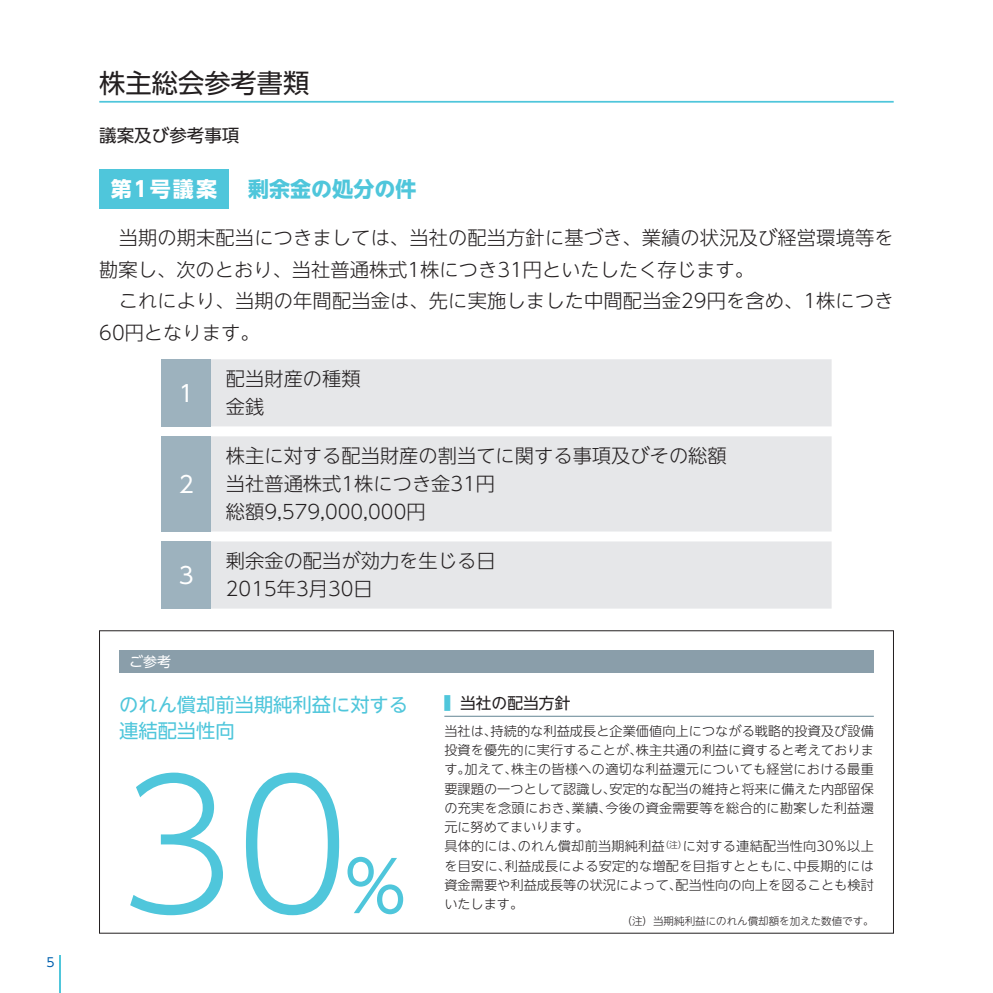
<style>
.page{position:relative;width:993px;height:993px;background:#fff}
.page>*{position:absolute;margin:0;border:0;box-sizing:border-box;transform-origin:0 0}
.t1{font:175px "UD Shin Go NT Pro Light 90 msp RKSJ H";color:#4fc6db}
.t2{font:70px "UD Shin Go NT Pro Regular 90 msp RKSJ H";color:#4fc6db}
.t3{font:26.25px "UD Shin Go NT Pro Regular 90 msp RKSJ H";color:#231f20}
.t4{font:22.75px "UD Shin Go NT Pro Regular 90 msp RKSJ H";color:#fff}
.t5{font:21px "UD Shin Go NT Pro Bold 90 msp RKSJ H";color:#4fc6db}
.t6{font:21px "UD Shin Go NT Pro Bold 90 msp RKSJ H";letter-spacing:.1em;color:#fff}
.t7{font:19.25px/28px "UD Shin Go NT Pro Light 90 msp RKSJ H";color:#231f20}
.t8{font:19.25px/26.2px "UD Shin Go NT Pro Regular 90 msp RKSJ H";color:#4fc6db}
.t9{font:17.5px "UD Shin Go NT Pro Regular 90 msp RKSJ H";color:#231f20}
.t10{font:15.75px "UD Shin Go NT Pro Regular 90 msp RKSJ H";color:#231f20}
.t11{font:14px "UD Shin Go NT Pro Regular 90 msp RKSJ H";color:#fff}
.t12{font:13.12px/19.2px "UD Shin Go NT Pro Light 90 msp RKSJ H";letter-spacing:.005em;color:#231f20}
.t13{font:12.42px "UD Shin Go NT Pro Regular 90 msp RKSJ H";color:#0160ae}
.t14{font:10.5px "UD Shin Go NT Pro Light 90 msp RKSJ H";color:#231f20}
.s1{color:#4fc6db}
</style>
<div class="page">
<div style="left:119px;top:650px;width:754px;height:22px;background:#8a9eaa"></div>
<hr style="left:444px;top:715px;width:429px;height:1px;background:#638594">
<div style="left:99px;top:169px;width:129px;height:39px;background:#4fc6db"></div>
<div style="left:161px;top:359px;width:50px;height:67px;background:#9db2be"></div>
<svg style="left:211px;top:359px;width:620px;height:249px;background:#e8e8ea"></svg>
<div style="left:161px;top:436px;width:50px;height:95px;background:#9db2be"></div>
<div style="left:161px;top:541px;width:50px;height:67px;background:#9db2be"></div>
<hr style="left:99px;top:101px;width:794px;height:2px;background:#4fc6db">
<hr style="left:60px;top:955px;width:1px;height:37px;background:#4fc6db">
<p class="t13" style="left:46px;top:956px;width:10px">5</p>
<h3 class="t3" style="left:99px;top:73px;width:211px">株主総会参考書類</h3>
<h3 class="t9" style="left:99px;top:129px;width:141px">議案及び参考事項</h3>
<h3 class="t6" style="left:111px;top:181px;width:108px">第1号議案</h3>
<h3 class="t5" style="left:248px;top:181px;width:169px">剰余金の処分の件</h3>
<h3 class="t7" style="left:99px;top:224px;width:795px;line-height:31.5px">　当期の期末配当につきましては、当社の配当方針に基づき、業績の状況及び経営環境等を勘案し、次のとおり、当社普通株式1株につき31円といたしたく存じます。<br>　これにより、当期の年間配当金は、先に実施しました中間配当金29円を含め、1株につき60円となります。</h3>
<h3 class="t4" style="left:179px;top:384px;width:17px">1</h3>
<h3 class="t4" style="left:179px;top:475px;width:17px">2</h3>
<h3 class="t4" style="left:179px;top:566px;width:17px">3</h3>
<p class="t11" style="left:129px;top:656px;width:43px">ご参考</p>
<h3 class="t7" style="left:226px;top:367px;width:136px">配当財産の種類金銭</h3>
<h3 class="t7" style="left:226px;top:444px;width:502px">株主に対する配当財産の割当てに関する事項及びその総額当社普通株式1株につき金31円<br>総額9,579,000,000円</h3>
<h3 class="t7" style="left:226px;top:549px;width:271px">剰余金の配当が効力を生じる日<br>2015年3月30日</h3>
<h3 class="t8" style="left:119px;top:694px;width:290px">のれん償却前当期純利益に対する連結配当性向</h3>
<h1 class="t1" style="left:119px;top:780px;width:232px">30</h1>
<h2 class="t2" style="left:344px;top:860px;width:63px">%</h2>
<p class="t10" style="left:444px;top:697px;width:127px"><span class="s1">▍</span>当社の配当方針</p>
<p class="t12" style="left:444px;top:722px;width:431px">当社は、持続的な利益成長と企業価値向上につながる戦略的投資及び設備投資を優先的に実行することが、株主共通の利益に資すると考えております。加えて、株主の皆様への適切な利益還元についても経営における最重要課題の一つとして認識し、安定的な配当の維持と将来に備えた内部留保の充実を念頭におき、業績、今後の資金需要等を総合的に勘案した利益還元に努めてまいります。<br>具体的には、のれん償却前当期純利益<sup>（注）</sup>に対する連結配当性向30％以上を目安に、利益成長による安定的な増配を目指すとともに、中長期的には資金需要や利益成長等の状況によって、配当性向の向上を図ることも検討いたします。</p>
<p class="t14" style="left:621px;top:916px;width:253px">（注）当期純利益にのれん償却額を加えた数値です。</p>
</div>
